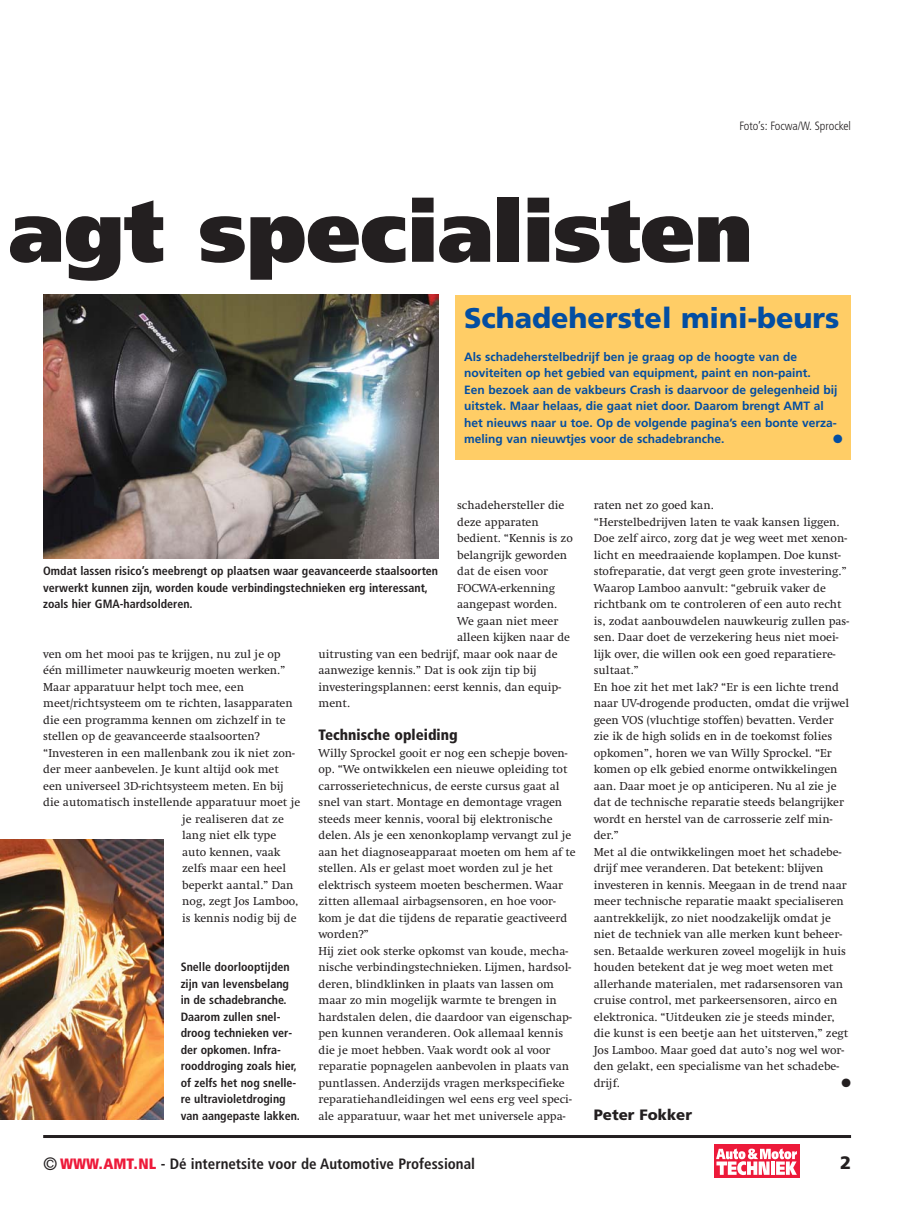
<style>
.page{position:relative;width:915px;height:1212px;background:#fff}
.page>*{position:absolute;margin:0;border:0;box-sizing:border-box;transform-origin:0 0}
.t1{font:900 85.5px "Frutiger";color:#231f20}
.t2{font:900 28.5px "Frutiger";color:#034ea2}
.t3{font:900 18px "Frutiger";color:#231f20}
.t4{font:700 condensed 15px "Frutiger";color:#231f20}
.t5{font:900 condensed 15px "Frutiger";color:#231f20}
.t6{font:900 15px "Frutiger";color:#231f20}
.t7{font:12px/16.5px "Swift";color:#231f20}
.t8{font:700 condensed 12px/16.5px "Frutiger";color:#231f20}
.t9{font:700 12px/16.5px "Frutiger";color:#034ea2}
.t10{font:300 condensed 12px "Frutiger";color:#231f20}
.t11{font:12px "Zapf Dingbats";color:#231f20}
.t12{font:12px "Zapf Dingbats";color:#034ea2}
.s1{font-weight:400;font-size:18px}
.s2{font-weight:900;color:#ed1a3a}
</style>
<div class="page">
<hr style="left:43px;top:1135px;width:808px;height:3px;background:#231f20">
<div style="left:456px;top:295px;width:395px;height:165px;background:#ffcd66"></div>
<img style="left:43px;top:295px;width:396px;height:264px">
<img style="left:0;top:839px;width:164px;height:281px">
<div style="left:714px;top:1144px;width:85px;height:34px;background:#ed1a3a"></div>
<svg style="left:716px;top:1149px;width:81px;height:26px"></svg>
<p class="t10" style="left:739px;top:121px;width:113px">Foto’s: Focwa/W. Sprockel</p>
<h1 class="t1" style="left:9px;top:198px;width:746px">agt specialisten</h1>
<h2 class="t2" style="left:464px;top:306px;width:377px">Schadeherstel mini-beurs</h2>
<p class="t9" style="left:464px;top:349px;width:375px">Als schadeherstelbedrijf ben je graag op de hoogte van de noviteiten op het gebied van equipment, paint en non-paint.<br>Een bezoek aan de vakbeurs Crash is daarvoor de gelegenheid bij uitstek. Maar helaas, die gaat niet door. Daarom brengt AMT al het nieuws naar u toe. Op de volgende pagina’s een bonte verza&shy;meling van nieuwtjes voor de schadebranche.</p>
<p class="t12" style="left:833px;top:433px;width:11px">●</p>
<p class="t7" style="left:457px;top:498px;width:109px">schadehersteller die</p>
<p class="t7" style="left:457px;top:515px;width:83px">deze apparaten</p>
<p class="t7" style="left:457px;top:531px;width:117px">bedient. “Kennis is zo</p>
<p class="t7" style="left:457px;top:548px;width:112px">belangrijk geworden</p>
<p class="t7" style="left:457px;top:564px;width:93px">dat de eisen voor</p>
<p class="t7" style="left:457px;top:581px;width:100px">FOCWA-erkenning</p>
<p class="t7" style="left:457px;top:597px;width:101px">aangepast worden.</p>
<p class="t7" style="left:457px;top:614px;width:103px">We gaan niet meer</p>
<p class="t7" style="left:457px;top:630px;width:114px">alleen kijken naar de</p>
<p class="t7" style="left:318px;top:647px;width:241px">uitrusting van een bedrijf, maar ook naar de</p>
<p class="t7" style="left:318px;top:663px;width:220px">aanwezige kennis.” Dat is ook zijn tip bij</p>
<p class="t7" style="left:318px;top:680px;width:244px">investeringsplannen: eerst kennis, dan equip-</p>
<p class="t7" style="left:318px;top:696px;width:33px">ment.</p>
<p class="t5" style="left:318px;top:729px;width:141px">Technische opleiding</p>
<p class="t7" style="left:318px;top:746px;width:259px">Willy Sprockel gooit er nog een schepje boven&shy;op. “We ontwikkelen een nieuwe opleiding tot carrosserietechnicus, de eerste cursus gaat al snel van start. Montage en demontage vragen steeds meer kennis, vooral bij elektronische delen. Als je een xenonkoplamp vervangt zul je aan het diagnoseapparaat moeten om hem af te stellen. Als er gelast moet worden zul je het elektrisch systeem moeten beschermen. Waar zitten allemaal airbagsensoren, en hoe voor&shy;kom je dat die tijdens de reparatie geactiveerd worden?”<br>Hij ziet ook sterke opkomst van koude, mecha&shy;nische verbindingstechnieken. Lijmen, hardsol&shy;deren, blindklinken in plaats van lassen om maar zo min mogelijk warmte te brengen in hardstalen delen, die daardoor van eigenschap&shy;pen kunnen veranderen. Ook allemaal kennis die je moet hebben. Vaak wordt ook al voor reparatie popnagelen aanbevolen in plaats van puntlassen. Anderzijds vragen merkspecifieke reparatiehandleidingen wel eens erg veel speci&shy;ale apparatuur, waar het met universele appa-</p>
<p class="t7" style="left:594px;top:498px;width:257px">raten net zo goed kan.<br>“Herstelbedrijven laten te vaak kansen liggen.<br>Doe zelf airco, zorg dat je weg weet met xenon&shy;licht en meedraaiende koplampen. Doe kunst&shy;stofreparatie, dat vergt geen grote investering.” Waarop Lamboo aanvult: “gebruik vaker de richtbank om te controleren of een auto recht is, zodat aanbouwdelen nauwkeurig zullen pas&shy;sen. Daar doet de verzekering heus niet moei&shy;lijk over, die willen ook een goed reparatiere&shy;sultaat.”<br>En hoe zit het met lak? “Er is een lichte trend naar UV-drogende producten, omdat die vrijwel geen VOS (vluchtige stoffen) bevatten. Verder zie ik de high solids en in de toekomst folies opkomen”, horen we van Willy Sprockel. “Er komen op elk gebied enorme ontwikkelingen aan. Daar moet je op anticiperen. Nu al zie je dat de technische reparatie steeds belangrijker wordt en herstel van de carrosserie zelf min&shy;der.”<br>Met al die ontwikkelingen moet het schadebe&shy;drijf mee veranderen. Dat betekent: blijven investeren in kennis. Meegaan in de trend naar meer technische reparatie maakt specialiseren aantrekkelijk, zo niet noodzakelijk omdat je niet de techniek van alle merken kunt beheer&shy;sen. Betaalde werkuren zoveel mogelijk in huis houden betekent dat je weg moet weten met allerhande materialen, met radarsensoren van cruise control, met parkeersensoren, airco en elektronica. “Uitdeuken zie je steeds minder, die kunst is een beetje aan het uitsterven,” zegt Jos Lamboo. Maar goed dat auto’s nog wel wor&shy;den gelakt, een specialisme van het schadebe&shy;drijf.</p>
<p class="t8" style="left:43px;top:564px;width:396px">Omdat lassen risico’s meebrengt op plaatsen waar geavanceerde staalsoorten verwerkt kunnen zijn, worden koude verbindingstechnieken erg interessant, zoals hier GMA-hardsolderen.</p>
<p class="t7" style="left:43px;top:647px;width:239px">ven om het mooi pas te krijgen, nu zul je op</p>
<p class="t7" style="left:43px;top:663px;width:244px">één millimeter nauwkeurig moeten werken.”</p>
<p class="t7" style="left:43px;top:680px;width:202px">Maar apparatuur helpt toch mee, een</p>
<p class="t7" style="left:43px;top:696px;width:251px">meet/richtsysteem om te richten, lasapparaten</p>
<p class="t7" style="left:43px;top:713px;width:244px">die een programma kennen om zichzelf in te</p>
<p class="t7" style="left:43px;top:729px;width:218px">stellen op de geavanceerde staalsoorten?</p>
<p class="t7" style="left:43px;top:746px;width:253px">“Investeren in een mallenbank zou ik niet zon-</p>
<p class="t7" style="left:43px;top:762px;width:237px">der meer aanbevelen. Je kunt altijd ook met</p>
<p class="t7" style="left:43px;top:779px;width:242px">een universeel 3D-richtsysteem meten. En bij</p>
<p class="t7" style="left:43px;top:795px;width:259px">die automatisch instellende apparatuur moet je</p>
<p class="t7" style="left:182px;top:812px;width:103px">je realiseren dat ze</p>
<p class="t7" style="left:182px;top:828px;width:96px">lang niet elk type</p>
<p class="t7" style="left:182px;top:845px;width:100px">auto kennen, vaak</p>
<p class="t7" style="left:182px;top:861px;width:106px">zelfs maar een heel</p>
<p class="t7" style="left:182px;top:878px;width:113px">beperkt aantal.” Dan</p>
<p class="t7" style="left:182px;top:894px;width:118px">nog, zegt Jos Lamboo,</p>
<p class="t7" style="left:182px;top:911px;width:116px">is kennis nodig bij de</p>
<p class="t8" style="left:181px;top:960px;width:121px">Snelle doorlooptijden zijn van levensbelang in de schadebranche.<br>Daarom zullen snel&shy;droog technieken ver&shy;der opkomen. Infra&shy;rooddroging zoals hier, of zelfs het nog snelle&shy;re ultravioletdroging van aangepaste lakken.</p>
<p class="t4" style="left:43px;top:1158px;width:433px"><span class="s1">©</span> <span class="s2">WWW.AMT.NL</span> - Dé internetsite voor de Automotive Professional</p>
<h3 class="t3" style="left:840px;top:1156px;width:13px">2</h3>
<p class="t11" style="left:842px;top:1077px;width:11px">●</p>
<p class="t6" style="left:594px;top:1109px;width:100px">Peter Fokker</p>
</div>
